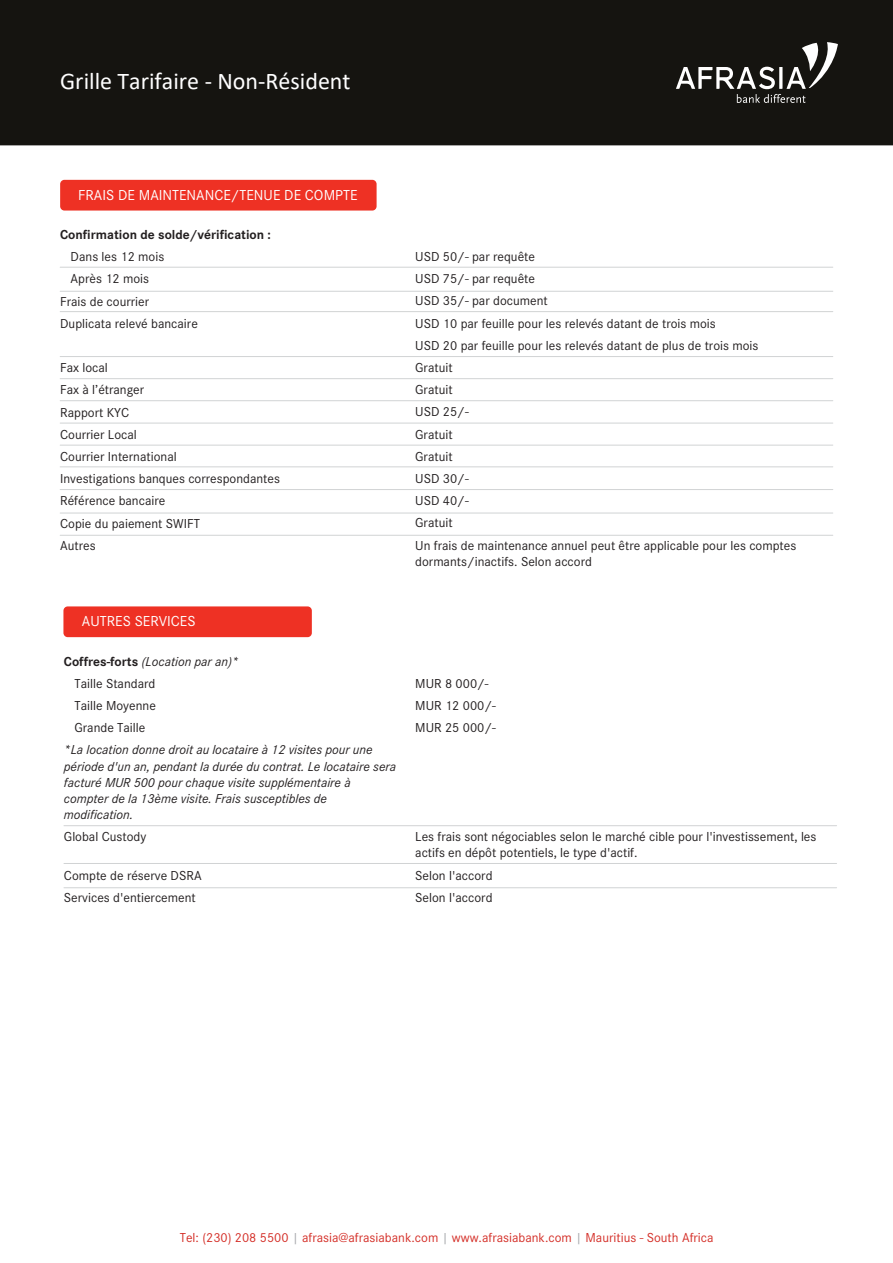
<style>
.page{position:relative;width:893px;height:1263px;background:#fff}
.page>*{position:absolute;margin:0;border:0;box-sizing:border-box;transform-origin:0 0}
.t1{font:24px "Calibri";color:#fff}
.t2{font:15px "Corporate S";color:#fff}
.t3{font:13.5px/22.2px "Corporate S";color:#231f20}
.t4{font:italic 13.5px/16.2px "Corporate S";color:#231f20}
.t5{font:13.5px "Corporate S";color:#d42e27}
.t6{font:700 13.5px "Corporate S";color:#231f20}
.s1{font-weight:700}
.s2{font-style:italic}
.s3{color:#a6a8ab}
</style>
<div class="page">
<div style="left:0;top:0;width:893px;height:145px;background:#151410"></div>
<svg style="left:676px;top:42px;width:162px;height:61px;background:#3e3d3a"></svg>
<hr style="left:60px;top:267px;width:773px;height:1px;background:#d1d3d4">
<hr style="left:60px;top:311px;width:773px;height:1px;background:#d1d3d4">
<hr style="left:60px;top:291px;width:773px;height:1px;background:#d1d3d4">
<hr style="left:60px;top:535px;width:773px;height:1px;background:#d1d3d4">
<hr style="left:60px;top:356px;width:773px;height:1px;background:#d1d3d4">
<hr style="left:60px;top:378px;width:773px;height:1px;background:#d1d3d4">
<hr style="left:60px;top:400px;width:773px;height:1px;background:#d1d3d4">
<hr style="left:60px;top:423px;width:773px;height:1px;background:#d1d3d4">
<hr style="left:60px;top:445px;width:773px;height:1px;background:#d1d3d4">
<hr style="left:60px;top:466px;width:773px;height:1px;background:#d1d3d4">
<hr style="left:60px;top:489px;width:773px;height:1px;background:#d1d3d4">
<hr style="left:60px;top:513px;width:773px;height:1px;background:#d1d3d4">
<div style="left:60px;top:180px;width:317px;height:31px;background:#ee3124;border-radius:4px"></div>
<hr style="left:64px;top:825px;width:773px;height:1px;background:#d1d3d4">
<hr style="left:64px;top:863px;width:773px;height:1px;background:#d1d3d4">
<hr style="left:64px;top:887px;width:773px;height:1px;background:#d1d3d4">
<div style="left:63px;top:606px;width:249px;height:31px;background:#ee3124;border-radius:4px"></div>
<h1 class="t1" style="left:60px;top:65px;width:292px">Grille Tarifaire - Non-Résident</h1>
<p class="t2" style="left:78px;top:186px;width:281px">FRAIS DE MAINTENANCE/TENUE DE COMPTE</p>
<p class="t6" style="left:60px;top:227px;width:212px">Confirmation de solde/vérification :</p>
<p class="t3" style="left:71px;top:246px;width:95px">Dans les 12 mois</p>
<p class="t3" style="left:71px;top:268px;width:80px">Après 12 mois</p>
<p class="t3" style="left:60px;top:290px;width:91px">Frais de courrier</p>
<p class="t3" style="left:60px;top:312px;width:139px">Duplicata relevé bancaire</p>
<p class="t3" style="left:60px;top:357px;width:221px">Fax local<br>Fax à l’étranger<br>Rapport KYC<br>Courrier Local<br>Courrier International<br>Investigations banques correspondantes<br>Référence bancaire<br>Copie du paiement SWIFT<br>Autres</p>
<p class="t2" style="left:82px;top:613px;width:115px">AUTRES SERVICES</p>
<p class="t3" style="left:74px;top:650px;width:166px;text-indent:-11px"><span class="s1">Coffres-forts</span> <span class="s2">(Location par an)*<br></span>Taille Standard<br>Taille Moyenne<br>Grande Taille</p>
<p class="t4" style="left:64px;top:742px;width:334px">*La location donne droit au locataire à 12 visites pour une période d'un an, pendant la durée du contrat. Le locataire sera facturé MUR 500 pour chaque visite supplémentaire à compter de la 13ème visite. Frais susceptibles de modification.</p>
<p class="t3" style="left:64px;top:826px;width:84px">Global Custody</p>
<p class="t3" style="left:64px;top:864px;width:139px">Compte de réserve DSRA<br>Services d'entiercement</p>
<p class="t3" style="left:415px;top:246px;width:383px">USD 50/- par requête<br>USD 75/- par requête<br>USD 35/- par document<br>USD 10 par feuille pour les relevés datant de trois mois<br>USD 20 par feuille pour les relevés datant de plus de trois mois<br>Gratuit<br>Gratuit<br>USD 25/-<br>Gratuit<br>Gratuit<br>USD 30/-<br>USD 40/-<br>Gratuit<br>Un frais de maintenance annuel peut être applicable pour les comptes</p>
<p class="t3" style="left:415px;top:550px;width:178px">dormants/inactifs. Selon accord</p>
<p class="t3" style="left:415px;top:672px;width:82px">MUR 8 000/-<br>MUR 12 000/-<br>MUR 25 000/-</p>
<p class="t3" style="left:415px;top:829px;width:403px;line-height:16.2px">Les frais sont négociables selon le marché cible pour l'investissement, les actifs en dépôt potentiels, le type d'actif.</p>
<p class="t3" style="left:415px;top:864px;width:79px">Selon l'accord<br>Selon l'accord</p>
<p class="t5" style="left:180px;top:1230px;width:535px">Tel: (230) 208 5500 <span class="s3">|</span> afrasia@afrasiabank.com <span class="s3">|</span> www.afrasiabank.com <span class="s3">|</span> Mauritius - South Africa</p>
</div>
